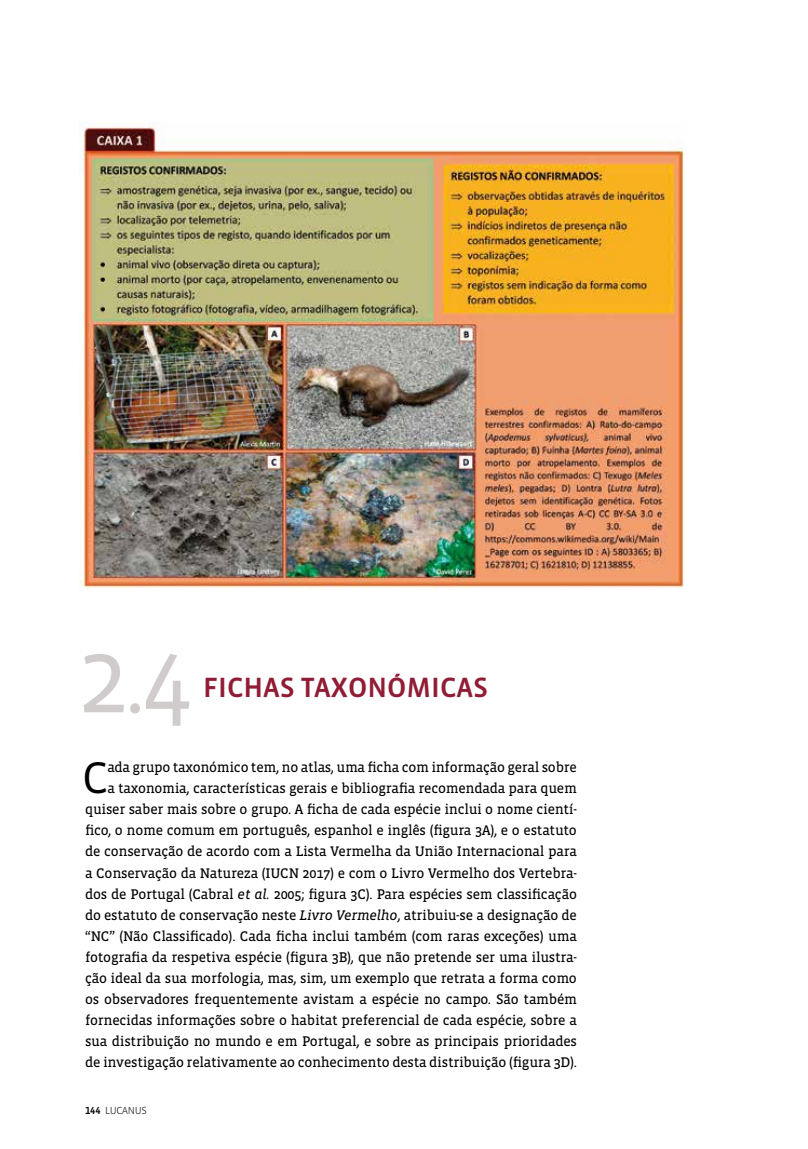
<style>
.page{position:relative;width:808px;height:1149px;background:#fff}
.page>*{position:absolute;margin:0;border:0;box-sizing:border-box;transform-origin:0 0}
.t1{font:105px "Vista Sans";color:#d0cccb}
.t2{font:45.3px "Vista Sans";color:#000}
.t3{font:28.5px "Vista Sans Med";color:#901d35}
.t4{font:14.25px/21px "Vista Slab OT";letter-spacing:-.015em;color:#000;text-align:right}
.t5{font:300 10.5px "Vista Sans";letter-spacing:-.025em;color:#000}
.s1{font-style:italic}
.s2{font-family:"Vista Sans Alt Med";font-weight:400}
</style>
<div class="page">
<img style="left:79px;top:122px;width:606px;height:467px">
<h1 class="t1" style="left:77px;top:623px;width:118px">2.4</h1>
<h3 class="t3" style="left:203px;top:672px;width:253px">FICHAS TAXONÓMICAS</h3>
<p class="t4" style="left:85px;top:757px;width:493px">ada grupo taxonómico tem, no atlas, uma ficha com informação geral sobre<br>a taxonomia, características gerais e bibliografia recomendada para quem quiser saber mais sobre o grupo. A ficha de cada espécie inclui o nome cientí&shy;fico, o nome comum em português, espanhol e inglês (figura 3A), e o estatuto de conservação de acordo com a Lista Vermelha da União Internacional para a Conservação da Natureza (IUCN 2017) e com o Livro Vermelho dos Vertebra&shy;dos de Portugal (Cabral <span class="s1">et al.</span> 2005; figura 3C). Para espécies sem classificação do estatuto de conservação neste <span class="s1">Livro Vermelho</span>, atribuiu-se a designação de “NC” (Não Classificado). Cada ficha inclui também (com raras exceções) uma fotografia da respetiva espécie (figura 3B), que não pretende ser uma ilustra&shy;ção ideal da sua morfologia, mas, sim, um exemplo que retrata a forma como os observadores frequentemente avistam a espécie no campo. São também fornecidas informações sobre o habitat preferencial de cada espécie, sobre a sua distribuição no mundo e em Portugal, e sobre as principais prioridades de investigação relativamente ao conhecimento desta distribuição (figura 3D).</p>
<h2 class="t2" style="left:82px;top:754px;width:27px">C</h2>
<p class="t5" style="left:85px;top:1104px;width:63px"><span class="s2">144</span> LUCANUS</p>
</div>
